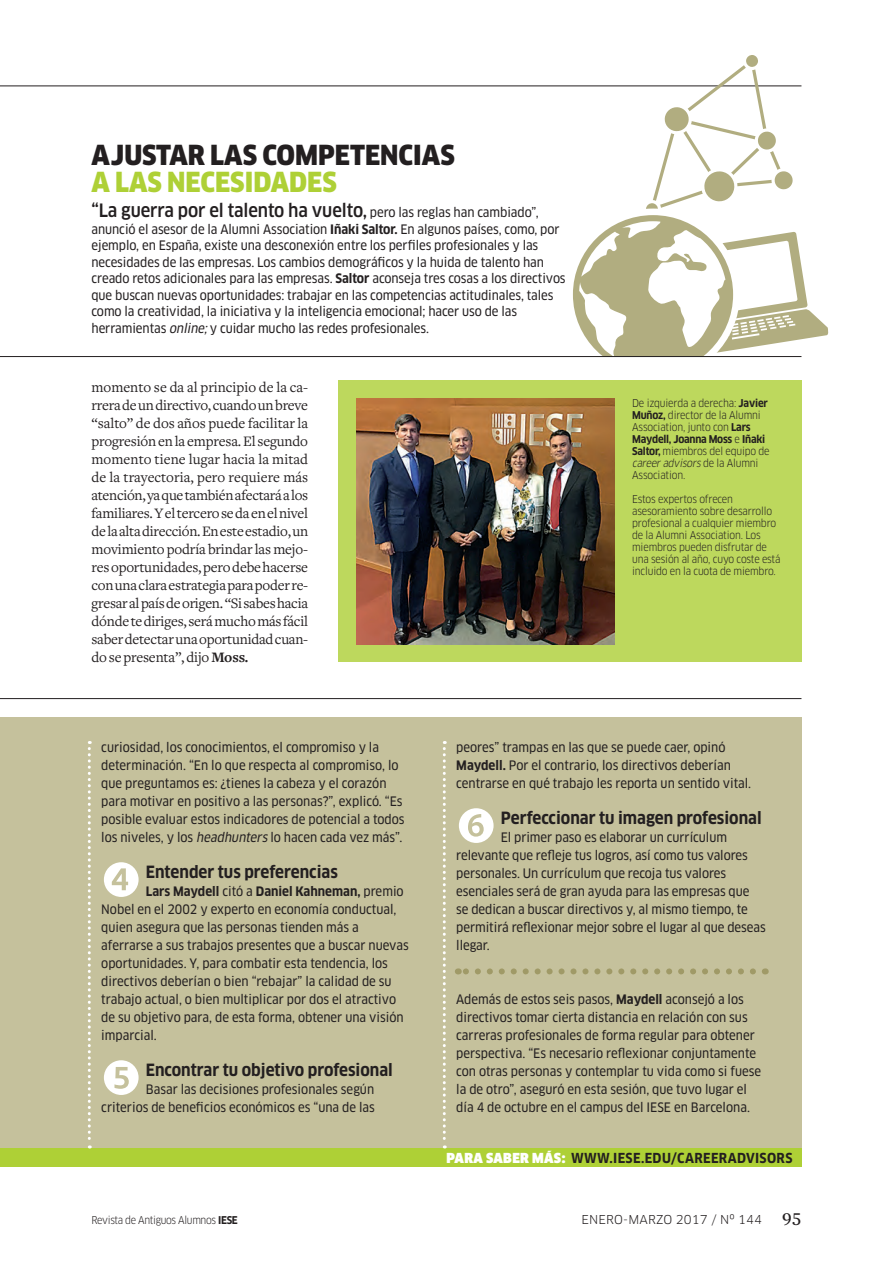
<style>
.page{position:relative;width:893px;height:1263px;background:#fff}
.page>*{position:absolute;margin:0;border:0;box-sizing:border-box;transform-origin:0 0}
.t1{font:900 27px "Clan Narrow";color:#231f20}
.t2{font:900 27px "Clan Narrow";color:#aed036}
.t3{font:500 18px "Clan Narrow";letter-spacing:-.005em;color:#231f20}
.t4{font:700 16.5px "Clan Narrow";color:#231f20}
.t5{font:15px/18px "Freight Text";letter-spacing:-.015em;color:#231f20;text-align:justify}
.t6{font:700 13.5px "Clan Narrow";letter-spacing:.025em;color:#231f20}
.t7{font:12.75px/18px "Clan Narrow News";letter-spacing:-.005em;color:#231f20}
.t8{font:700 12.75px "Clan Narrow";color:#231f20}
.t9{font:12px "Clan";letter-spacing:.015em;color:#231f20}
.t10{font:10.5px/12px "Clan Narrow";letter-spacing:-.015em;color:#231f20}
.s1{font-family:"Clan Narrow News";font-weight:400;font-size:12.75px}
.s2{font-family:"Clan Narrow";font-weight:700}
.s3{font-style:italic}
.s4{font-weight:700}
.s5{color:#fff}
.s6{font-family:"Clan Narrow News";font-weight:400}
.s7{font-weight:900;color:#fff}
.s8{font-family:"Leitura News Roman 2";font-size:18px}
</style>
<div class="page">
<hr style="left:0;top:86px;width:801px;height:1px;background:#231f20">
<svg style="left:573px;top:55px;width:256px;height:303px"></svg>
<div style="left:587px;top:357px;width:217px;height:35px;background:#fff"></div>
<div style="left:0;top:717px;width:801px;height:431px;background:#c5c19c"></div>
<hr style="left:0;top:698px;width:801px;height:1px;background:#231f20">
<hr style="left:0;top:356px;width:801px;height:1px;background:#231f20">
<div style="left:0;top:1148px;width:801px;height:18px;background:#aed036"></div>
<svg style="left:88px;top:741px;width:3px;height:407px"></svg>
<svg style="left:443px;top:741px;width:3px;height:407px"></svg>
<svg style="left:458px;top:968px;width:295px;height:6px"></svg>
<div style="left:338px;top:380px;width:463px;height:282px;background:#bdd85d"></div>
<img style="left:356px;top:398px;width:258px;height:246px">
<h1 class="t1" style="left:91px;top:139px;width:365px">AJUSTAR LAS COMPETENCIAS</h1>
<h1 class="t2" style="left:91px;top:166px;width:247px">A LAS NECESIDADES</h1>
<h2 class="t3" style="left:91px;top:200px;width:449px">“La guerra por el talento ha vuelto, <span class="s1">pero las reglas han cambiado”,</span></h2>
<p class="t7" style="left:91px;top:221px;width:476px;line-height:16.5px">anunció el asesor de la Alumni Association <span class="s2">Iñaki Saltor.</span> En algunos países, como, por ejemplo, en España, existe una desconexión entre los perfiles profesionales y las necesidades de las empresas. Los cambios demográficos y la huida de talento han creado retos adicionales para las empresas. <span class="s2">Saltor</span> aconseja tres cosas a los directivos que buscan nuevas oportunidades: trabajar en las competencias actitudinales, tales como la creatividad, la iniciativa y la inteligencia emocional; hacer uso de las herramientas <span class="s3">online;</span>y cuidar mucho las redes profesionales.</p>
<p class="t5" style="left:91px;top:379px;width:218px">momento se da al principio de la ca&shy;rrera de un directivo, cuando un breve “salto” de dos años puede facilitar la progresión en la empresa. El segundo momento tiene lugar hacia la mitad de la trayectoria, pero requiere más atención, ya que también afectará a los familiares. Y el tercero se da en el nivel de la alta dirección. En este estadio, un movimiento podría brindar las mejo&shy;res oportunidades, pero debe hacerse con una clara estrategia para poder re&shy;gresar al país de origen. “Si sabes hacia dónde te diriges, será mucho más fácil saber detectar una oportunidad cuan&shy;do se presenta”, dijo <span class="s4">Moss.</span></p>
<p class="t10" style="left:632px;top:397px;width:139px">De izquierda a derecha: <span class="s4">Javier<br>Muñoz,</span> director de la Alumni<br>Association, junto con <span class="s4">Lars<br>Maydell, Joanna Moss</span> e <span class="s4">Iñaki<br>Saltor,</span> miembros del equipo de <span class="s3">careeradvisors</span>d e l a A l u m n i<br>Association.</p>
<p class="t10" style="left:632px;top:493px;width:150px">Estos expertos ofrecen asesoramiento sobre desarrollo profesional a cualquier miembro de la Alumni Association. Los miembros pueden disfrutar de una sesión al año, cuyo coste está incluido en la cuota de miembro.</p>
<p class="t7" style="left:101px;top:739px;width:305px">curiosidad, los conocimientos, el compromiso y la determinación. “En lo que respecta al compromiso, lo que preguntamos es: ¿tienes la cabeza y el corazón para motivar en positivo a las personas?”, explicó. “Es posible evaluar estos indicadores de potencial a todos los niveles, y los <span class="s3">headhunters</span> lo hacen cada vez más”.</p>
<p class="t4" style="left:101px;top:862px;width:238px"><span class="s5">✔</span> Entender tus preferencias</p>
<p class="t8" style="left:146px;top:884px;width:259px">Lars Maydell <span class="s6">citó a</span> Daniel Kahneman, <span class="s6">premio</span></p>
<p class="t7" style="left:101px;top:901px;width:309px">Nobel en el 2002 y experto en economía conductual, quien asegura que las personas tienden más a aferrarse a sus trabajos presentes que a buscar nuevas oportunidades. Y, para combatir esta tendencia, los directivos deberían o bien “rebajar” la calidad de su trabajo actual, o bien multiplicar por dos el atractivo de su objetivo para, de esta forma, obtener una visión imparcial.</p>
<p class="t4" style="left:146px;top:1060px;width:249px">Encontrar tu objetivo profesional</p>
<p class="t7" style="left:101px;top:1081px;width:275px;text-align:right">Basar las decisiones profesionales según criterios de beneficios económicos es “una de las</p>
<p class="t7" style="left:456px;top:739px;width:296px">peores” trampas en las que se puede caer, opinó<br><span class="s2">Maydell.</span> Por el contrario, los directivos deberían centrarse en qué trabajo les reporta un sentido vital.</p>
<p class="t4" style="left:501px;top:808px;width:262px">Perfeccionar tu imagen profesional</p>
<p class="t7" style="left:456px;top:829px;width:311px;text-indent:45px">El primer paso es elaborar un currículum relevante que refleje tus logros, así como tus valores personales. Un currículum que recoja tus valores esenciales será de gran ayuda para las empresas que<br>se dedican a buscar directivos y, al mismo tiempo, te permitirá reflexionar mejor sobre el lugar al que deseas llegar.</p>
<p class="t7" style="left:456px;top:991px;width:306px">Además de estos seis pasos, <span class="s2">Maydell</span> aconsejó a los directivos tomar cierta distancia en relación con sus carreras profesionales de forma regular para obtener perspectiva. “Es necesario reflexionar conjuntamente con otras personas y contemplar tu vida como si fuese la de otro”, aseguró en esta sesión, que tuvo lugar el día 4 de octubre en el campus del IESE en Barcelona.</p>
<p class="t6" style="left:447px;top:1149px;width:347px"><span class="s7">PARA SABER MÁS:</span> WWW.IESE.EDU/CAREERADVISORS</p>
<p class="t10" style="left:91px;top:1214px;width:148px">Revista de Antiguos Alumnos <span class="s4">IESE</span></p>
<p class="t9" style="left:582px;top:1212px;width:221px">ENERO-MARZO 2017 / Nº 144 <span class="s8">95</span></p>
</div>
